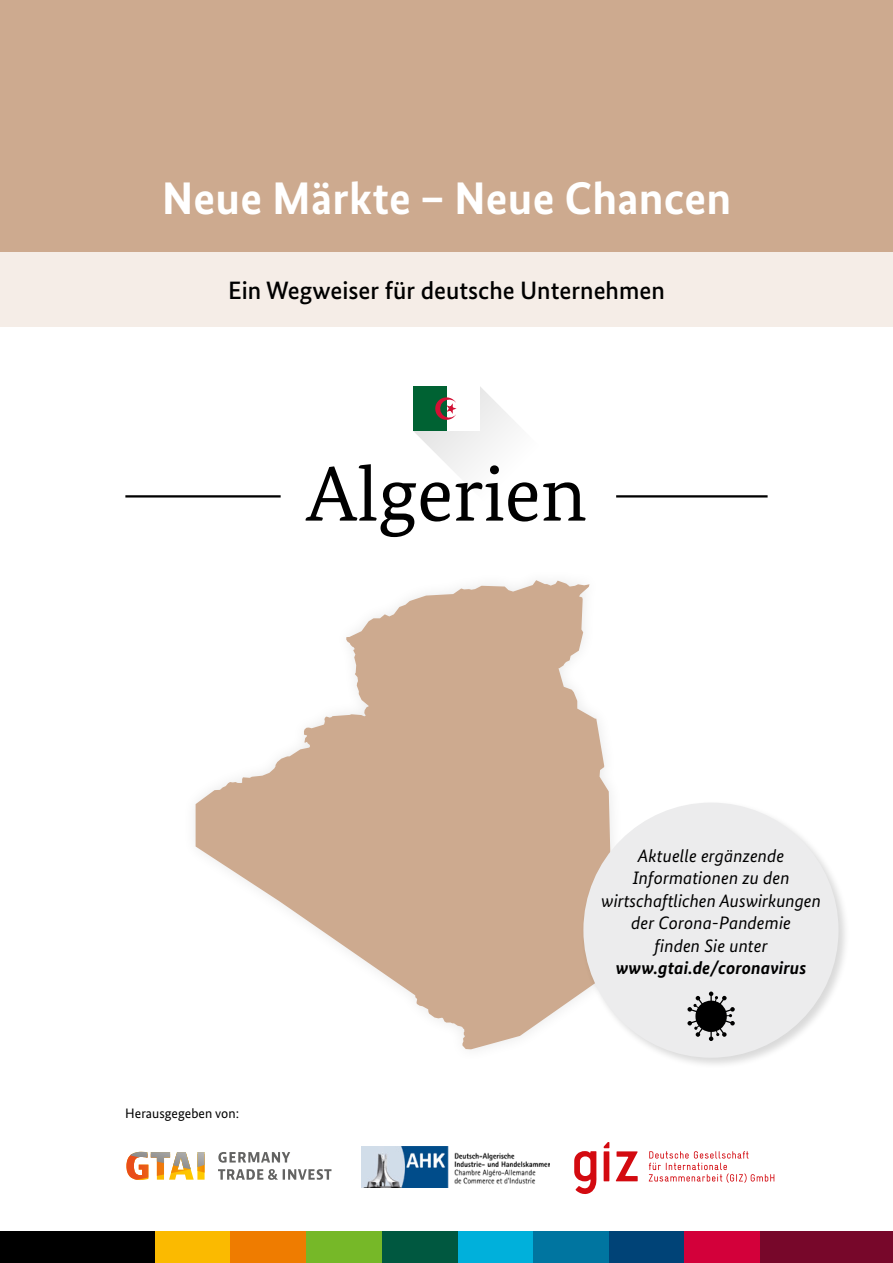
<style>
.page{position:relative;width:893px;height:1263px;background:#fff}
.page>*{position:absolute;margin:0;border:0;box-sizing:border-box;transform-origin:0 0}
.t1{font:77.7px "Bundes Serif";color:#000}
.t2{font:700 45.75px "Bundes Sans";letter-spacing:.005em;color:#fff}
.t3{font:500 25.2px "Bundes Sans";color:#000}
.t4{font:italic 18px/22.5px "Bundes Sans";letter-spacing:.005em;color:#000;text-align:center}
.t5{font:italic 700 18px "Bundes Sans";letter-spacing:.005em;color:#000}
.t6{font:13.65px "Bundes Sans";color:#000}
</style>
<div class="page">
<div style="left:0;top:0;width:893px;height:252px;background:#cdaa8f"></div>
<div style="left:0;top:252px;width:893px;height:75px;background:#f5ede7"></div>
<div style="left:0;top:1231px;width:155px;height:32px;background:#000"></div>
<div style="left:155px;top:1231px;width:77px;height:32px;background:#fbba00"></div>
<div style="left:231px;top:1231px;width:75px;height:32px;background:#ef7c00"></div>
<div style="left:457px;top:1231px;width:76px;height:32px;background:#00b0db"></div>
<div style="left:608px;top:1231px;width:76px;height:32px;background:#004377"></div>
<div style="left:759px;top:1231px;width:134px;height:32px;background:#77072a"></div>
<div style="left:684px;top:1231px;width:75px;height:32px;background:#d3003a"></div>
<div style="left:306px;top:1231px;width:76px;height:32px;background:#76b828"></div>
<div style="left:382px;top:1231px;width:75px;height:32px;background:#005840"></div>
<div style="left:533px;top:1231px;width:75px;height:32px;background:#0075a0"></div>
<hr style="left:125px;top:495px;width:156px;height:2px;background:#000">
<hr style="left:616px;top:495px;width:152px;height:2px;background:#000">
<svg style="left:414px;top:387px;width:248px;height:111px"></svg>
<div style="left:413px;top:386px;width:67px;height:45px;background:#fff"></div>
<div style="left:413px;top:386px;width:33px;height:45px;background:#006233"></div>
<svg style="left:435px;top:396px;width:22px;height:25px"></svg>
<svg style="left:574px;top:1151px;width:22px;height:43px"></svg>
<svg style="left:616px;top:1151px;width:22px;height:30px"></svg>
<svg style="left:604px;top:1142px;width:5px;height:39px"></svg>
<svg style="left:649px;top:1151px;width:125px;height:32px"></svg>
<svg style="left:126px;top:1152px;width:79px;height:28px"></svg>
<svg style="left:218px;top:1152px;width:113px;height:28px"></svg>
<svg style="left:196px;top:580px;width:414px;height:469px;fill:#cdaa8f"></svg>
<img style="left:361px;top:1147px;width:189px;height:40px">
<div style="left:580px;top:800px;width:270px;height:269px;background:#000;opacity:.15"></div>
<div style="left:583px;top:802px;width:255px;height:256px;background:#ececed;border-radius:50%"></div>
<svg style="left:687px;top:991px;width:48px;height:50px"></svg>
<h2 class="t2" style="left:162px;top:170px;width:571px">Neue Märkte – Neue Chancen</h2>
<h3 class="t3" style="left:228px;top:275px;width:438px">Ein Wegweiser für deutsche Unternehmen</h3>
<h1 class="t1" style="left:306px;top:446px;width:282px">Algerien</h1>
<p class="t6" style="left:125px;top:1105px;width:115px">Herausgegeben von:</p>
<p class="t4" style="left:601px;top:844px;width:221px">Aktuelle ergänzende<br>Informationen zu den wirtschaftlichen Auswirkungen der Corona-Pandemie<br>finden Sie unter</p>
<p class="t5" style="left:616px;top:957px;width:192px">www.gtai.de/coronavirus</p>
</div>
